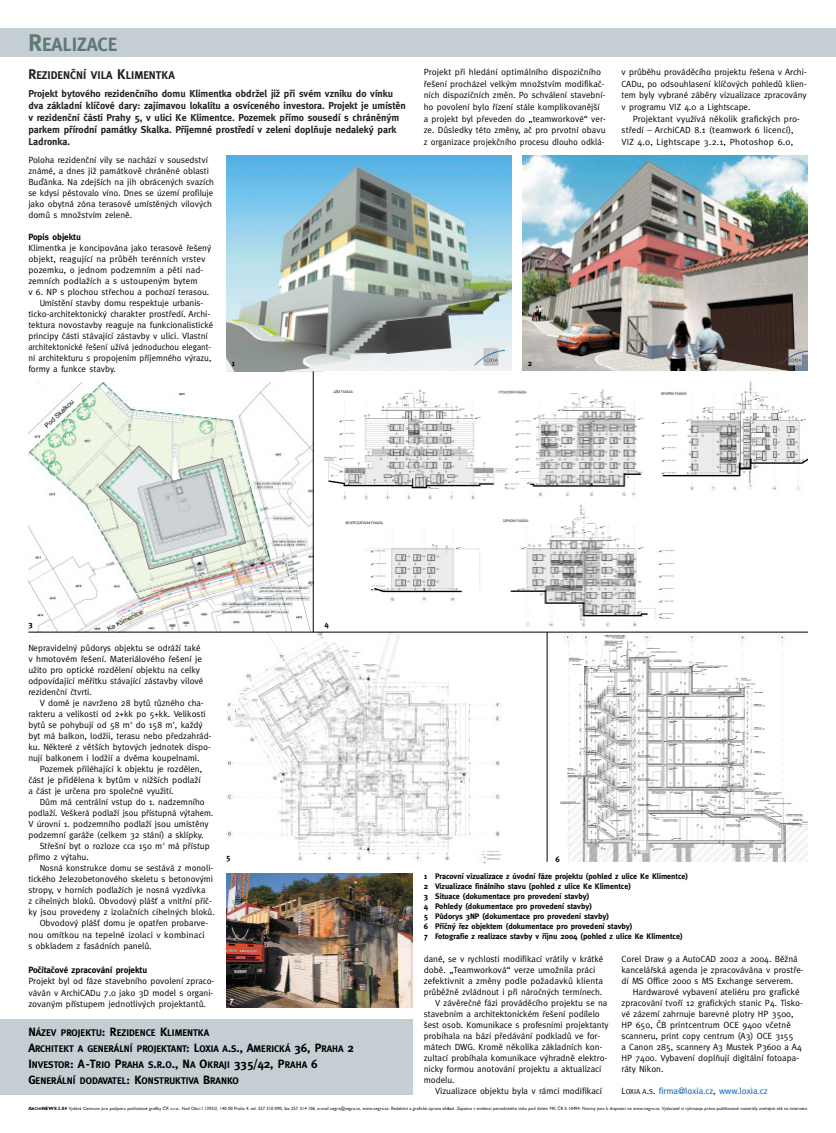
<style>
.page{position:relative;width:836px;height:1133px;background:#fff}
.page>*{position:absolute;margin:0;border:0;box-sizing:border-box;transform-origin:0 0}
.t1{font:700 19.2px "Meta CE";color:#607a76}
.t2{font:700 11.2px "Meta CE";color:#231f20}
.t3{font:700 10px/12px "Meta CE";color:#231f20}
.t4{font:700 9.6px/16px "Meta CE";color:#000}
.t5{font:9px/11px "Meta CE";color:#000}
.t6{font:9px "Meta CE";color:#000;scale:.94 1}
.t7{font:700 9px "Meta CE";color:#000}
.t8{font:9px "Meta CE";color:#000;scale:1.04 1}
.t9{font:9px "Meta CE";color:#005aaa}
.t10{font:700 8px/10px "Meta CE";color:#000}
.t11{font:700 8px "Meta CE";color:#fff}
.t12{font:4.7px "Gill Sans CE";color:#231f20}
.s1{font-size:24px}
.s2{font-size:14px}
.s3{font-size:12px}
.s4{color:#000}
.s5{font-size:7.2px;color:#000}
.s6{font-weight:700;color:#000}
.s7{font-weight:700;font-size:3.8px;color:#000}
</style>
<div class="page">
<img style="left:28px;top:383px;width:285px;height:249px">
<div style="left:0;top:28px;width:836px;height:29px;background:#c4ced3"></div>
<div style="left:0;top:1019px;width:412px;height:75px;background:#c4ced3"></div>
<img style="left:523px;top:156px;width:285px;height:215px">
<img style="left:226px;top:873px;width:186px;height:135px">
<img style="left:227px;top:156px;width:285px;height:215px">
<img style="left:325px;top:381px;width:483px;height:119px">
<img style="left:339px;top:505px;width:469px;height:127px">
<img style="left:227px;top:633px;width:275px;height:231px">
<img style="left:560px;top:633px;width:248px;height:229px">
<hr style="left:28px;top:632px;width:780px;height:1px;background:#000">
<hr style="left:313px;top:371px;width:1px;height:261px;background:#000">
<hr style="left:547px;top:632px;width:1px;height:230px;background:#000">
<div style="left:198px;top:378px;width:24px;height:11px;background:#fff"></div>
<h1 class="t1" style="left:28px;top:38px;width:91px"><span class="s1">R</span>EALIZACE</h1>
<p class="t2" style="left:28px;top:71px;width:148px"><span class="s2">R</span>EZIDENâNÍ VILA <span class="s2">K</span>LIMENTKA</p>
<p class="t3" style="left:28px;top:88px;width:379px">Projekt bytového rezidenãního domu Klimentka obdrÏel jiÏ pfii svém vzniku do vínku dva základní klíãové dary: zajímavou lokalitu a osvíceného investora. Projekt je umístûn v rezidenãní ãásti Prahy 5, v ulici Ke Klimentce. Pozemek pfiímo sousedí s chránûn˘m parkem pfiírodní památky Skalka. Pfiíjemné prostfiedí v zeleni doplÀuje nedalek˘ park Ladronka.</p>
<p class="t5" style="left:424px;top:67px;width:183px;line-height:11.6px">Projekt pfii hledání optimálního dispoziãního fie‰ení procházel velk˘m mnoÏstvím modifikaã&shy;ních dispoziãních zmûn. Po schválení stavební&shy;ho povolení bylo fiízení stále komplikovanûj‰í a projekt byl pfieveden do „teamworkové“ ver&shy;ze. DÛsledky této zmûny, aã pro prvotní obavu z organizace projekãního procesu dlouho odklá-</p>
<p class="t5" style="left:622px;top:67px;width:187px;line-height:11.6px;text-align:justify">v prÛbûhu provádûcího projektu fie‰ena v Archi-CADu, po odsouhlasení klíãov˘ch pohledÛ klien&shy;tem byly vybrané zábûry vizualizace zpracovány v programu VIZ 4.0 a Lightscape.</p>
<p class="t5" style="left:622px;top:113px;width:180px;line-height:11.6px;text-indent:11px">Projektant vyuÏívá nûkolik grafick˘ch pro&shy;stfiedí – ArchiCAD 8.1 (teamwork 6 licencí),<br>VIZ 4.0, Lightscape 3.2.1, Photoshop 6.0,</p>
<p class="t5" style="left:28px;top:155px;width:187px">Poloha rezidenãní vily se nachází v sousedství známé, a dnes jiÏ památkovû chránûné oblasti Buìánka. Na zdej‰ích na jih obrácen˘ch svazích se kdysi pûstovalo víno. Dnes se území profiluje jako obytná zóna terasovû umístûn˘ch vilov˘ch domÛ s mnoÏstvím zelenû.</p>
<p class="t7" style="left:28px;top:234px;width:54px">Popis objektu</p>
<p class="t5" style="left:28px;top:243px;width:184px">Klimentka je koncipována jako terasovû fie‰en˘</p>
<p class="t5" style="left:28px;top:254px;width:179px">objekt, reagující na prÛbûh terénních vrstev</p>
<p class="t5" style="left:28px;top:265px;width:176px">pozemku, o jednom podzemním a pûti nad-</p>
<p class="t5" style="left:28px;top:276px;width:171px">zemních podlaÏích a s ustoupen˘m bytem</p>
<p class="t5" style="left:28px;top:287px;width:182px">v 6. NP s plochou stfiechou a pochozí terasou.</p>
<p class="t5" style="left:40px;top:298px;width:165px">Umístûní stavby domu respektuje urbanis-</p>
<p class="t5" style="left:28px;top:309px;width:183px">ticko-architektonick˘ charakter prostfiedí. Archi-</p>
<p class="t5" style="left:28px;top:320px;width:186px">tektura novostavby reaguje na funkcionalistické</p>
<p class="t5" style="left:28px;top:331px;width:181px">principy ãásti stávající zástavby v ulici. Vlastní</p>
<p class="t6" style="left:28px;top:343px;width:196px">architektonické fie‰ení uÏívá jednoduchou elegant-</p>
<p class="t5" style="left:28px;top:353px;width:185px">ní architekturu s propojením pfiíjemného v˘razu,</p>
<p class="t5" style="left:28px;top:364px;width:89px">formy a funkce stavby.</p>
<p class="t10" style="left:231px;top:359px;width:5px">1</p>
<p class="t10" style="left:528px;top:359px;width:6px">2</p>
<p class="t10" style="left:28px;top:620px;width:6px">3</p>
<p class="t10" style="left:325px;top:620px;width:6px">4</p>
<p class="t5" style="left:28px;top:643px;width:176px">Nepravideln˘ pÛdorys objektu se odráÏí také v hmotovém fie‰ení. Materiálového fie‰ení je uÏito pro optické rozdûlení objektu na celky odpovídající mûfiítku stávající zástavby vilové rezidenãní ãtvrti.</p>
<p class="t5" style="left:28px;top:698px;width:185px;text-indent:11px">V domû je navrÏeno 28 bytÛ rÛzného cha&shy;rakteru a velikosti od 2+kk po 5+kk. Velikosti bytÛ se pohybují od 58 m<sup>2</sup> do 158 m<sup>2</sup>, kaÏd˘ byt má balkon, lodÏii, terasu nebo pfiedzahrád&shy;ku. Nûkteré z vût‰ích bytov˘ch jednotek dispo&shy;nují balkonem i lodÏií a dvûma koupelnami.</p>
<p class="t5" style="left:28px;top:764px;width:175px;text-indent:11px">Pozemek pfiiléhající k objektu je rozdûlen, ãást je pfiidûlena k bytÛm v niÏ‰ích podlaÏí a ãást je urãena pro spoleãné vyuÏití.</p>
<p class="t5" style="left:28px;top:797px;width:186px;text-indent:11px">DÛm má centrální vstup do 1. nadzemního podlaÏí. Ve‰kerá podlaÏí jsou pfiístupná v˘tahem.<br>V úrovni 1. podzemního podlaÏí jsou umístûny podzemní garáÏe (celkem 32 stání) a sklípky.</p>
<p class="t5" style="left:28px;top:841px;width:183px;text-indent:11px">Stfie‰ní byt o rozloze cca 150 m<sup>2</sup> má pfiístup pfiímo z v˘tahu.</p>
<p class="t5" style="left:40px;top:863px;width:175px">Nosná konstrukce domu se sestává z monoli-</p>
<p class="t5" style="left:28px;top:874px;width:186px">tického Ïelezobetonového skeletu s betonov˘mi</p>
<p class="t5" style="left:28px;top:885px;width:179px">stropy, v horních podlaÏích je nosná vyzdívka</p>
<p class="t5" style="left:28px;top:896px;width:185px">z ciheln˘ch blokÛ. Obvodov˘ plá‰È a vnitfiní pfiíã-</p>
<p class="t5" style="left:28px;top:907px;width:188px">ky jsou provedeny z izolaãních ciheln˘ch blokÛ.</p>
<p class="t5" style="left:40px;top:918px;width:170px">Obvodov˘ plá‰È domu je opatfien probarve-</p>
<p class="t5" style="left:28px;top:930px;width:178px">nou omítkou na tepelné izolaci v kombinaci</p>
<p class="t5" style="left:28px;top:941px;width:125px">s obkladem z fasádních panelÛ.</p>
<p class="t7" style="left:28px;top:966px;width:120px">Poãítaãové zpracování projektu</p>
<p class="t5" style="left:28px;top:976px;width:188px;line-height:11.6px;text-align:justify">Projekt byl od fáze stavebního povolení zpraco&shy;váván v ArchiCADu 7.0 jako 3D model s organi&shy;zovan˘m pfiístupem jednotliv˘ch projektantÛ.</p>
<p class="t10" style="left:226px;top:853px;width:6px">5</p>
<p class="t11" style="left:230px;top:997px;width:6px">7</p>
<p class="t4" style="left:28px;top:1026px;width:327px"><span class="s3">N</span>ÁZEV PROJEKTU<span class="s3">: R</span>EZIDENCE <span class="s3">K</span>LIMENTKA<br><span class="s3">A</span>RCHITEKT A GENERÁLNÍ PROJEKTANT<span class="s3">: L</span>OXIA A<span class="s3">.</span>S<span class="s3">., A</span>MERICKÁ <span class="s3">36, P</span>RAHA <span class="s3">2<br>I</span>NVESTOR<span class="s3">: A-T</span>RIO <span class="s3">P</span>RAHA S<span class="s3">.</span>R<span class="s3">.</span>O<span class="s3">., N</span>A <span class="s3">O</span>KRAJI <span class="s3">335/42, P</span>RAHA <span class="s3">6<br>G</span>ENERÁLNÍ DODAVATEL<span class="s3">: K</span>ONSTRUKTIVA <span class="s3">B</span>RANKO</p>
<p class="t10" style="left:556px;top:855px;width:6px">6</p>
<p class="t10" style="left:424px;top:872px;width:266px">1 Pracovní vizualizace z úvodní fáze projektu (pohled z ulice Ke Klimentce)<br>2 Vizualizace finálního stavu (pohled z ulice Ke Klimentce)<br>3 Situace (dokumentace pro provedení stavby)<br>4 Pohledy (dokumentace pro provedení stavby)<br>5 PÛdorys 3NP (dokumentace pro provedení stavby)<br>6 Pfiíãn˘ fiez objektem (dokumentace pro provedení stavby)<br>7 Fotografie z realizace stavby v fiíjnu 2004 (pohled z ulice Ke Klimentce)</p>
<p class="t5" style="left:424px;top:954px;width:181px">dané, se v rychlosti modifikací vrátily v krátké</p>
<p class="t5" style="left:424px;top:965px;width:173px">dobû. „Teamworková“ verze umoÏnila práci</p>
<p class="t8" style="left:424px;top:977px;width:174px">zefektivnit a zmûny podle poÏadavkÛ klienta</p>
<p class="t5" style="left:424px;top:987px;width:180px">prÛbûÏnû zvládnout i pfii nároãn˘ch termínech.</p>
<p class="t5" style="left:435px;top:998px;width:174px">V závûreãné fázi provádûcího projektu se na</p>
<p class="t5" style="left:424px;top:1009px;width:178px">stavebním a architektonickém fie‰ení podílelo</p>
<p class="t5" style="left:424px;top:1020px;width:186px">‰est osob. Komunikace s profesními projektanty</p>
<p class="t5" style="left:424px;top:1031px;width:178px">probíhala na bázi pfiedávání podkladÛ ve for-</p>
<p class="t5" style="left:424px;top:1042px;width:180px">mátech DWG. Kromû nûkolika základních kon-</p>
<p class="t5" style="left:424px;top:1053px;width:185px">zultací probíhala komunikace v˘hradnû elektro-</p>
<p class="t5" style="left:424px;top:1064px;width:179px">nicky formou anotování projektu a aktualizací</p>
<p class="t5" style="left:424px;top:1075px;width:32px">modelu.</p>
<p class="t5" style="left:435px;top:1086px;width:168px">Vizualizace objektu byla v rámci modifikací</p>
<p class="t5" style="left:622px;top:954px;width:184px">Corel Draw 9 a AutoCAD 2002 a 2004. BûÏná kanceláfiská agenda je zpracovávána v prostfie&shy;dí MS Office 2000 s MS Exchange serverem.</p>
<p class="t5" style="left:622px;top:987px;width:183px;text-indent:11px">Hardwarové vybavení ateliéru pro grafické zpracování tvofií 12 grafick˘ch stanic P4. Tisko&shy;vé zázemí zahrnuje barevné plotry HP 3500, HP 650, âB printcentrum OCE 9400 vãetnû scanneru, print copy centrum (A3) OCE 3155<br>a Canon 285, scannery A3 Mustek P3600 a A4<br>HP 7400. Vybavení doplÀují digitální fotoapa&shy;ráty Nikon.</p>
<p class="t9" style="left:622px;top:1087px;width:148px"><span class="s4">L</span><span class="s5">OXIA A</span><span class="s4">.</span><span class="s5">S</span><span class="s4">.</span> firma@loxia.cz<span class="s4">,</span> www.loxia.cz</p>
<p class="t12" style="left:28px;top:1107px;width:781px"><span class="s6">A</span><span class="s7">RCHI</span><span class="s6">NEWS 3.04</span> Vydává Centrum pro podporu poãítaãové grafiky âR s.r.o., Nad Obcí I 1392/2, 140 00 Praha 4, tel. 257 310 090, fax 257 314 106, e-mail cegra@cegra.cz, www.cegra.cz. Redakãní a grafická úprava ek&amp;ad. Zapsáno v evidenci periodického tisku pod ãíslem MK âR E 10494. Noviny jsou k dispozici na www.cegra.cz. Vydavatel si vyhrazuje právo publikované materiály zvefiejnit téÏ na internetu.</p>
</div>
